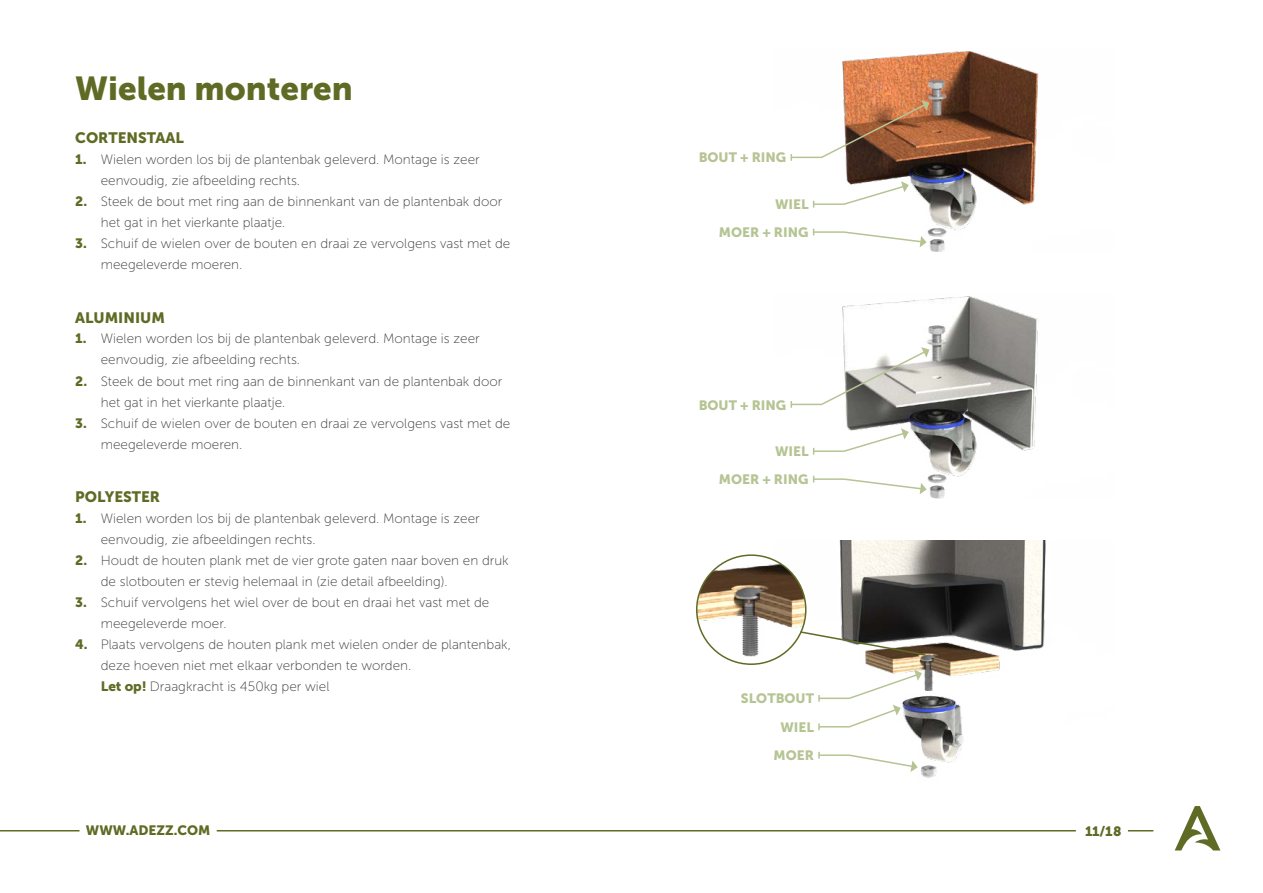
<style>
.page{position:relative;width:1263px;height:893px;background:#fff}
.page>*{position:absolute;margin:0;border:0;box-sizing:border-box;transform-origin:0 0}
.t1{font:33px "Museo Sans 900";color:#5f6b24}
.t2{font:15px "Museo Sans 900";color:#5f6b24}
.t3{font:13.5px/21px "Museo Sans 100";color:#3c3c3b}
.t4{font:13.5px/28.3px "Museo Sans 900";color:#b6c494;text-align:right}
.t5{font:13.5px "Museo Sans 900";color:#5f6b24}
.s1{font-family:"Museo Sans 900";color:#5f6b24}
</style>
<div class="page">
<svg style="left:1175px;top:806px;width:45px;height:44px"></svg>
<svg style="left:1128px;top:830px;width:25px;height:1px"></svg>
<hr style="left:0;top:830px;width:80px;height:1px;background:#5f6b24">
<hr style="left:217px;top:830px;width:859px;height:1px;background:#5f6b24">
<img style="left:813px;top:296px;width:226px;height:203px">
<img style="left:813px;top:51px;width:226px;height:201px">
<img style="left:774px;top:541px;width:272px;height:237px">
<img style="left:697px;top:555px;width:109px;height:109px;border-radius:55px">
<div style="left:696px;top:554px;width:110px;height:111px;border:2px solid #5f6b24;border-radius:50%"></div>
<svg style="left:799px;top:630px;width:128px;height:27px"></svg>
<svg style="left:790px;top:100px;width:139px;height:61px"></svg>
<svg style="left:790px;top:347px;width:139px;height:61px"></svg>
<svg style="left:817px;top:670px;width:105px;height:60px"></svg>
<svg style="left:817px;top:752px;width:101px;height:20px"></svg>
<svg style="left:813px;top:181px;width:96px;height:27px"></svg>
<svg style="left:813px;top:428px;width:96px;height:27px"></svg>
<svg style="left:813px;top:229px;width:114px;height:18px"></svg>
<svg style="left:813px;top:476px;width:114px;height:18px"></svg>
<h1 class="t1" style="left:75px;top:70px;width:279px">Wielen monteren</h1>
<p class="t2" style="left:75px;top:129px;width:110px">CORTENSTAAL</p>
<p class="t3" style="left:101px;top:149px;width:380px;text-indent:-26px"><span class="s1">1.</span> Wielen worden los bij de plantenbak geleverd. Montage is zeer eenvoudig, zie afbeelding rechts.</p>
<p class="t3" style="left:101px;top:191px;width:403px;text-indent:-26px"><span class="s1">2.</span> Steek de bout met ring aan de binnenkant van de plantenbak door het gat in het vierkante plaatje.</p>
<p class="t3" style="left:101px;top:233px;width:411px;text-indent:-26px"><span class="s1">3.</span> Schuif de wielen over de bouten en draai ze vervolgens vast met de meegeleverde moeren.</p>
<p class="t2" style="left:75px;top:309px;width:91px">ALUMINIUM</p>
<p class="t3" style="left:101px;top:328px;width:380px;text-indent:-26px"><span class="s1">1.</span> Wielen worden los bij de plantenbak geleverd. Montage is zeer eenvoudig, zie afbeelding rechts.</p>
<p class="t3" style="left:101px;top:370px;width:403px;text-indent:-26px"><span class="s1">2.</span> Steek de bout met ring aan de binnenkant van de plantenbak door het gat in het vierkante plaatje.</p>
<p class="t3" style="left:101px;top:412px;width:411px;text-indent:-26px"><span class="s1">3.</span> Schuif de wielen over de bouten en draai ze vervolgens vast met de meegeleverde moeren.</p>
<p class="t2" style="left:75px;top:488px;width:86px">POLYESTER</p>
<p class="t3" style="left:101px;top:508px;width:380px;text-indent:-26px"><span class="s1">1.</span> Wielen worden los bij de plantenbak geleverd. Montage is zeer eenvoudig, zie afbeeldingen rechts.</p>
<p class="t3" style="left:101px;top:550px;width:409px;text-indent:-26px"><span class="s1">2.</span> Houdt de houten plank met de vier grote gaten naar boven en druk de slotbouten er stevig helemaal in (zie detail afbeelding).</p>
<p class="t3" style="left:101px;top:592px;width:390px;text-indent:-26px"><span class="s1">3.</span> Schuif vervolgens het wiel over de bout en draai het vast met de meegeleverde moer.</p>
<p class="t3" style="left:101px;top:634px;width:412px;text-indent:-26px"><span class="s1">4.</span> Plaats vervolgens de houten plank met wielen onder de plantenbak, deze hoeven niet met elkaar verbonden te worden.<br><span class="s1">Let op!</span> Draagkracht is 450kg per wiel</p>
<p class="t4" style="left:699px;top:144px;width:89px">BOUT + RING</p>
<p class="t4" style="left:775px;top:190px;width:35px">WIEL</p>
<p class="t4" style="left:719px;top:218px;width:91px">MOER + RING</p>
<p class="t4" style="left:699px;top:391px;width:89px">BOUT + RING</p>
<p class="t4" style="left:775px;top:437px;width:35px">WIEL</p>
<p class="t4" style="left:719px;top:465px;width:91px">MOER + RING</p>
<p class="t4" style="left:741px;top:684px;width:75px">SLOTBOUT<br>WIEL<br>MOER</p>
<p class="t5" style="left:86px;top:823px;width:126px">WWW.ADEZZ.COM</p>
<p class="t5" style="left:1085px;top:823px;width:38px">11/18</p>
</div>
